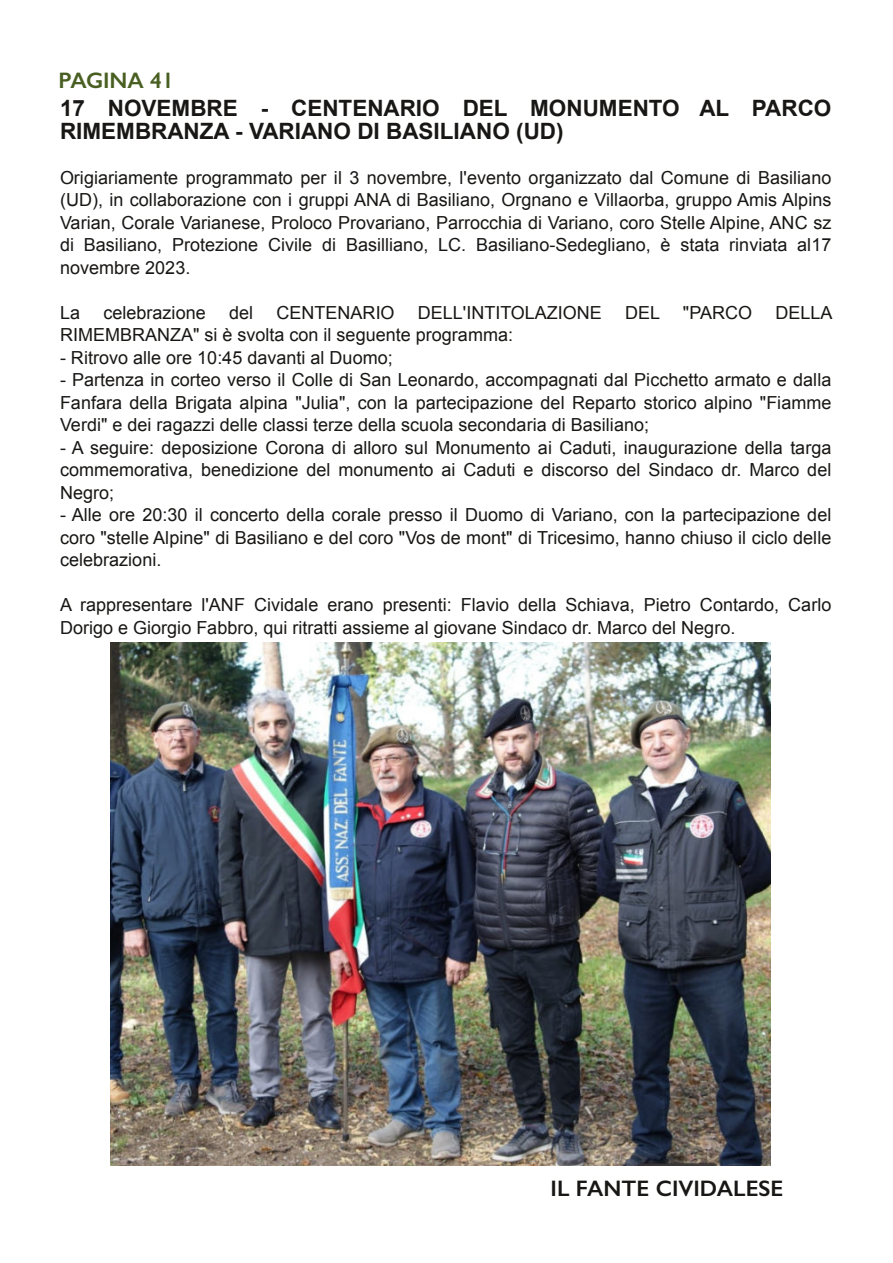
<style>
.page{position:relative;width:893px;height:1263px;background:#fff}
.page>*{position:absolute;margin:0;border:0;box-sizing:border-box;transform-origin:0 0}
.t1{font:700 22.5px/22.5px "Arial";color:#181715}
.t2{font:600 22.5px "Gill Sans";color:#181715}
.t3{font:600 22.5px "Gill Sans";color:#495f22}
.t4{font:18px/22.5px "Arial";color:#181715;text-align:justify}
</style>
<div class="page">
<img style="left:111px;top:642px;width:659px;height:523px">
<p class="t3" style="left:58px;top:67px;width:117px">PAGINA 41</p>
<p class="t1" style="left:60px;top:98px;width:773px">17 NOVEMBRE - CENTENARIO DEL MONUMENTO AL PARCO<br>RIMEMBRANZA - VARIANO DI BASILIANO (UD)</p>
<p class="t4" style="left:60px;top:166px;width:773px">Origiariamente programmato per il 3 novembre, l'evento organizzato dal Comune di Basiliano (UD), in collaborazione con i gruppi ANA di Basiliano, Orgnano e Villaorba, gruppo Amis Alpins Varian, Corale Varianese, Proloco Provariano, Parrocchia di Variano, coro Stelle Alpine, ANC sz di Basiliano, Protezione Civile di Basilliano, LC. Basiliano-Sedegliano, è stata rinviata al17 novembre 2023.</p>
<p class="t4" style="left:60px;top:301px;width:22px">La</p>
<p class="t4" style="left:103px;top:301px;width:104px">celebrazione</p>
<p class="t4" style="left:229px;top:301px;width:26px">del</p>
<p class="t4" style="left:276px;top:301px;width:120px">CENTENARIO</p>
<p class="t4" style="left:418px;top:301px;width:186px">DELL'INTITOLAZIONE</p>
<p class="t4" style="left:625px;top:301px;width:37px">DEL</p>
<p class="t4" style="left:683px;top:301px;width:71px">"PARCO</p>
<p class="t4" style="left:775px;top:301px;width:59px">DELLA</p>
<p class="t4" style="left:60px;top:324px;width:455px">RIMEMBRANZA" si è svolta con il seguente programma:</p>
<p class="t4" style="left:60px;top:346px;width:334px">- Ritrovo alle ore 10:45 davanti al Duomo;</p>
<p class="t4" style="left:60px;top:369px;width:773px">- Partenza in corteo verso il Colle di San Leonardo, accompagnati dal Picchetto armato e dalla Fanfara della Brigata alpina "Julia", con la partecipazione del Reparto storico alpino "Fiamme Verdi" e dei ragazzi delle classi terze della scuola secondaria di Basiliano;</p>
<p class="t4" style="left:60px;top:436px;width:773px">- A seguire: deposizione Corona di alloro sul Monumento ai Caduti, inaugurazione della targa commemorativa, benedizione del monumento ai Caduti e discorso del Sindaco dr. Marco del Negro;</p>
<p class="t4" style="left:60px;top:504px;width:773px">- Alle ore 20:30 il concerto della corale presso il Duomo di Variano, con la partecipazione del coro "stelle Alpine" di Basiliano e del coro "Vos de mont" di Tricesimo, hanno chiuso il ciclo delle celebrazioni.</p>
<p class="t4" style="left:60px;top:594px;width:773px">A rappresentare l'ANF Cividale erano presenti: Flavio della Schiava, Pietro Contardo, Carlo<br>Dorigo e Giorgio Fabbro, qui ritratti assieme al giovane Sindaco dr. Marco del Negro.</p>
<p class="t2" style="left:550px;top:1175px;width:234px">IL FANTE CIVIDALESE</p>
</div>
